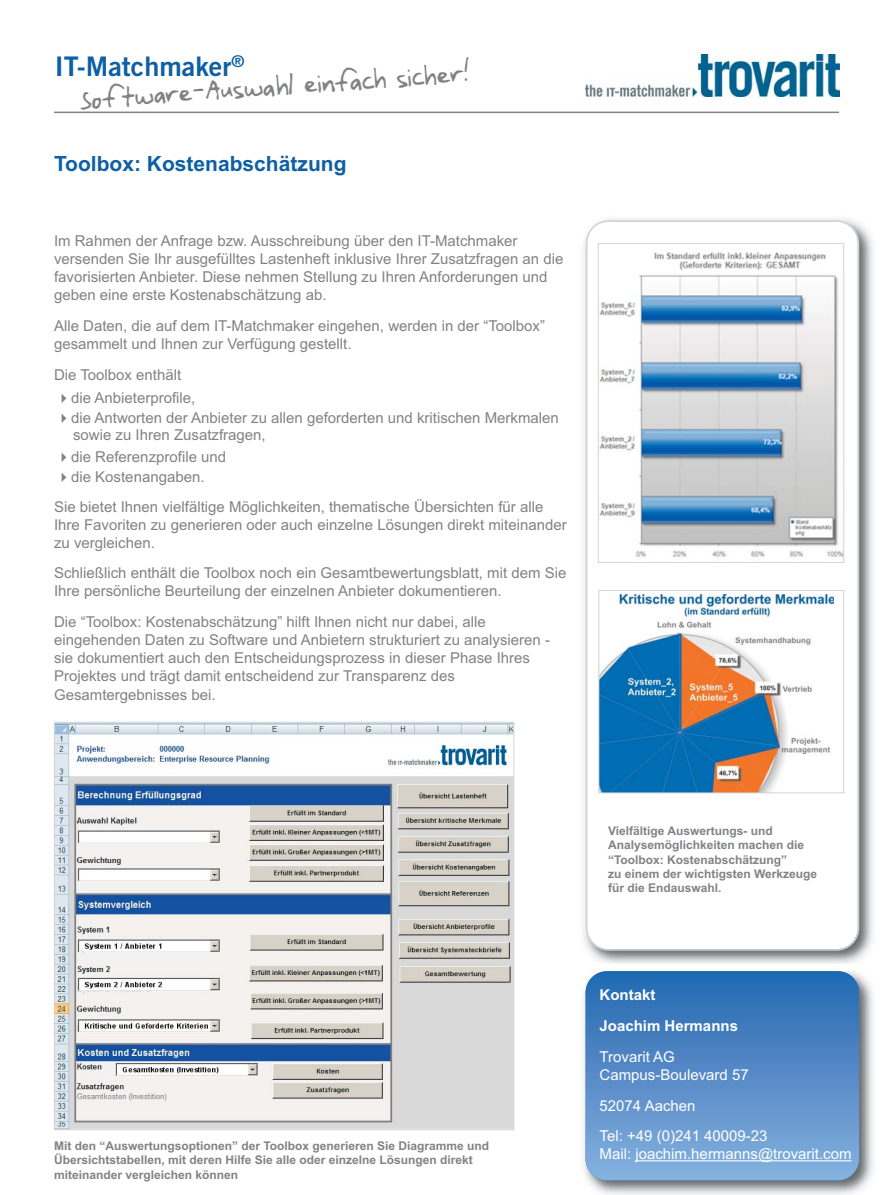
<style>
.page{position:relative;width:893px;height:1195px;background:#fff}
.page>*{position:absolute;margin:0;border:0;box-sizing:border-box;transform-origin:0 0}
.t1{font:27px "Yank";color:#808285}
.t2{font:27px "Trade Gothic Bold Two";color:#0e5fa3}
.t3{font:700 21px "Arial";color:#0e5fa3}
.t4{font:15px/18px "Arial";color:#808285}
.t5{font:15px/18px "Arial";color:#fff}
.t6{font:700 15px/30.8px "Arial";color:#fff}
.t7{font:700 12px/14.4px "Arial";color:#808285}
</style>
<div class="page">
<img style="left:584px;top:219px;width:289px;height:745px">
<svg style="left:586px;top:220px;width:273px;height:731px"></svg>
<img style="left:586px;top:54px;width:253px;height:42px">
<hr style="left:54px;top:112px;width:785px;height:1px;background:#808285">
<img style="left:584px;top:971px;width:289px;height:224px">
<div style="left:585px;top:971px;width:274px;height:209px;background:linear-gradient(to bottom,#2267b0,#89b1df);border-radius:21px"></div>
<hr style="left:635px;top:1160px;width:216px;height:1px;background:#fff">
<img style="left:600px;top:245px;width:242px;height:316px">
<div style="left:598px;top:243px;width:246px;height:320px;border:1px solid #d1d3d4"></div>
<img style="left:56px;top:724px;width:456px;height:404px">
<div style="left:599px;top:591px;width:244px;height:202px;background:#fff"></div>
<img style="left:600px;top:594px;width:233px;height:197px">
<div style="left:598px;top:590px;width:246px;height:203px;border:1px solid #d1d3d4"></div>
<h1 class="t2" style="left:55px;top:57px;width:191px">IT-Matchmaker<sup>®</sup></h1>
<h1 class="t1" style="left:79px;top:89px;width:393px;rotate:-4deg">Software-Auswahl einfach sicher!</h1>
<h2 class="t3" style="left:54px;top:156px;width:294px">Toolbox: Kostenabschätzung</h2>
<p class="t4" style="left:54px;top:233px;width:511px">Im Rahmen der Anfrage bzw. Ausschreibung über den IT-Matchmaker versenden Sie Ihr ausgefülltes Lastenheft inklusive Ihrer Zusatzfragen an die favorisierten Anbieter. Diese nehmen Stellung zu Ihren Anforderungen und geben eine erste Kostenabschätzung ab.</p>
<p class="t4" style="left:54px;top:318px;width:492px">Alle Daten, die auf dem IT-Matchmaker eingehen, werden in der “Toolbox” gesammelt und Ihnen zur Verfügung gestellt.</p>
<p class="t4" style="left:71px;top:364px;width:126px;line-height:23.2px;text-indent:-17px">Die Toolbox enthält die Anbieterprofile,</p>
<p class="t4" style="left:71px;top:411px;width:489px;line-height:17.1px">die Antworten der Anbieter zu allen geforderten und kritischen Merkmalen sowie zu Ihren Zusatzfragen,</p>
<p class="t4" style="left:71px;top:448px;width:156px;line-height:20.2px">die Referenzprofile und die Kostenangaben.</p>
<p class="t4" style="left:54px;top:499px;width:514px">Sie bietet Ihnen vielfältige Möglichkeiten, thematische Übersichten für alle<br>Ihre Favoriten zu generieren oder auch einzelne Lösungen direkt miteinander zu vergleichen.</p>
<p class="t4" style="left:54px;top:566px;width:514px">Schließlich enthält die Toolbox noch ein Gesamtbewertungsblatt, mit dem Sie<br>Ihre persönliche Beurteilung der einzelnen Anbieter dokumentieren.</p>
<p class="t4" style="left:54px;top:614px;width:497px">Die “Toolbox: Kostenabschätzung” hilft Ihnen nicht nur dabei, alle eingehenden Daten zu Software und Anbietern strukturiert zu analysieren - sie dokumentiert auch den Entscheidungsprozess in dieser Phase Ihres Projektes und trägt damit entscheidend zur Transparenz des Gesamtergebnisses bei.</p>
<p class="t7" style="left:54px;top:1140px;width:436px">Mit den “Auswertungsoptionen” der Toolbox generieren Sie Diagramme und<br>Übersichtstabellen, mit deren Hilfe Sie alle oder einzelne Lösungen direkt miteinander vergleichen können</p>
<p class="t7" style="left:608px;top:825px;width:211px">Vielfältige Auswertungs- und<br>Analysemöglichkeiten machen die “Toolbox: Kostenabschätzung”<br>zu einem der wichtigsten Werkzeuge für die Endauswahl.</p>
<p class="t6" style="left:599px;top:981px;width:140px">Kontakt<br>Joachim Hermanns</p>
<p class="t5" style="left:599px;top:1049px;width:151px">Trovarit AG<br>Campus-Boulevard 57</p>
<p class="t5" style="left:599px;top:1091px;width:169px;line-height:30.8px">52074 Aachen<br>Tel: +49 (0)241 40009-23</p>
<p class="t5" style="left:599px;top:1146px;width:253px">Mail: joachim.hermanns@trovarit.com</p>
</div>
